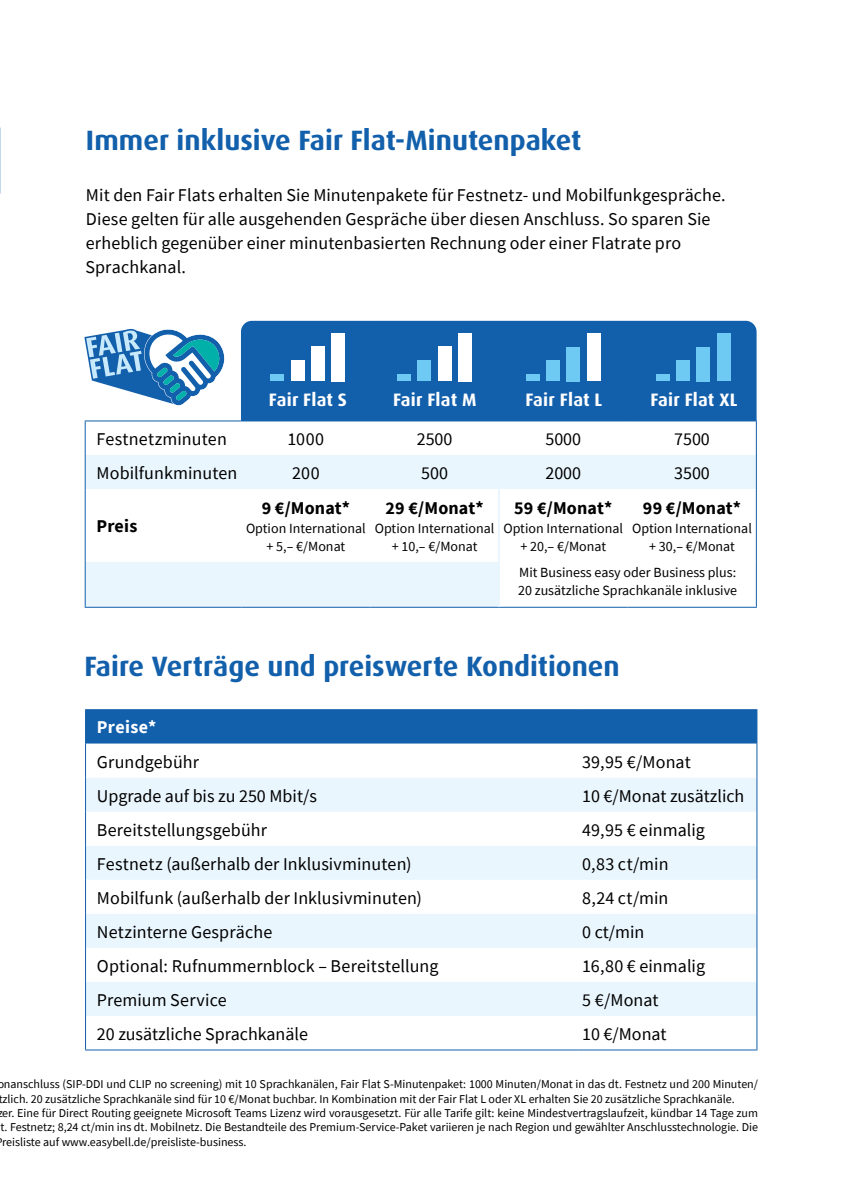
<style>
.page{position:relative;width:842px;height:1191px;background:#fff}
.page>*{position:absolute;margin:0;border:0;box-sizing:border-box;transform-origin:0 0}
.t1{font:700 28px "Dax OT";color:#125fab}
.t2{font:18px/24px "Source Sans Pro";letter-spacing:.005em;color:#000}
.t3{font:700 18px "Source Sans Pro";letter-spacing:.01em;color:#000}
.t4{font:700 18px "Dax OT";letter-spacing:.01em;color:#fff}
.t5{font:700 18px "Source Sans Pro";letter-spacing:.02em;color:#fff}
.t6{font:14px/17.4px "Source Sans Pro";color:#000;text-align:center}
.t7{font:12px "Source Sans Pro";color:#000}
</style>
<div class="page">
<div style="left:86px;top:710px;width:670px;height:33px;background:#125fab"></div>
<svg style="left:86px;top:777px;width:670px;height:239px;fill:#eaf6fe"></svg>
<hr style="left:85px;top:709px;width:493px;height:1px;background:#125fab">
<hr style="left:85px;top:710px;width:1px;height:33px;background:#125fab">
<hr style="left:578px;top:709px;width:179px;height:1px;background:#125fab">
<hr style="left:756px;top:710px;width:1px;height:33px;background:#125fab">
<hr style="left:85px;top:743px;width:1px;height:34px;background:#125fab">
<hr style="left:756px;top:743px;width:1px;height:34px;background:#125fab">
<hr style="left:85px;top:777px;width:1px;height:34px;background:#125fab">
<hr style="left:756px;top:777px;width:1px;height:34px;background:#125fab">
<hr style="left:85px;top:811px;width:1px;height:35px;background:#125fab">
<hr style="left:756px;top:811px;width:1px;height:35px;background:#125fab">
<hr style="left:85px;top:846px;width:1px;height:34px;background:#125fab">
<hr style="left:756px;top:846px;width:1px;height:34px;background:#125fab">
<hr style="left:85px;top:880px;width:1px;height:34px;background:#125fab">
<hr style="left:756px;top:880px;width:1px;height:34px;background:#125fab">
<hr style="left:85px;top:914px;width:1px;height:34px;background:#125fab">
<hr style="left:756px;top:914px;width:1px;height:34px;background:#125fab">
<hr style="left:85px;top:948px;width:1px;height:34px;background:#125fab">
<hr style="left:756px;top:948px;width:1px;height:34px;background:#125fab">
<hr style="left:85px;top:982px;width:1px;height:34px;background:#125fab">
<hr style="left:756px;top:982px;width:1px;height:34px;background:#125fab">
<hr style="left:85px;top:1016px;width:1px;height:33px;background:#125fab">
<hr style="left:756px;top:1016px;width:1px;height:33px;background:#125fab">
<hr style="left:85px;top:1049px;width:493px;height:1px;background:#125fab">
<hr style="left:578px;top:1049px;width:179px;height:1px;background:#125fab">
<svg style="left:84px;top:328px;width:141px;height:78px"></svg>
<div style="left:241px;top:321px;width:515px;height:99px;background:#125fab"></div>
<svg style="left:86px;top:421px;width:670px;height:34px"></svg>
<svg style="left:86px;top:455px;width:670px;height:152px"></svg>
<div style="left:499px;top:562px;width:257px;height:45px;background:#fff"></div>
<hr style="left:85px;top:421px;width:1px;height:34px;background:#125fab">
<hr style="left:756px;top:421px;width:1px;height:34px;background:#125fab">
<hr style="left:85px;top:455px;width:1px;height:34px;background:#125fab">
<hr style="left:756px;top:455px;width:1px;height:34px;background:#125fab">
<hr style="left:85px;top:489px;width:1px;height:73px;background:#125fab">
<hr style="left:756px;top:489px;width:1px;height:73px;background:#125fab">
<hr style="left:85px;top:562px;width:1px;height:45px;background:#125fab">
<hr style="left:756px;top:562px;width:1px;height:45px;background:#125fab">
<hr style="left:85px;top:420px;width:157px;height:1px;background:#125fab">
<hr style="left:242px;top:420px;width:128px;height:1px;background:#125fab">
<hr style="left:499px;top:420px;width:129px;height:1px;background:#125fab">
<hr style="left:628px;top:420px;width:129px;height:1px;background:#125fab">
<hr style="left:85px;top:607px;width:157px;height:1px;background:#125fab">
<hr style="left:242px;top:607px;width:128px;height:1px;background:#125fab">
<hr style="left:499px;top:607px;width:129px;height:1px;background:#125fab">
<hr style="left:628px;top:607px;width:129px;height:1px;background:#125fab">
<hr style="left:370px;top:420px;width:129px;height:1px;background:#125fab">
<hr style="left:370px;top:607px;width:129px;height:1px;background:#125fab">
<hr style="left:498px;top:489px;width:2px;height:73px;background:#eaf6fe">
<hr style="left:498px;top:562px;width:2px;height:45px;background:#eaf6fe">
<div style="left:291px;top:360px;width:13px;height:21px;background:#fff"></div>
<div style="left:270px;top:374px;width:14px;height:7px;background:#6fcaf3"></div>
<div style="left:311px;top:347px;width:14px;height:34px;background:#fff"></div>
<div style="left:331px;top:333px;width:14px;height:48px;background:#fff"></div>
<div style="left:417px;top:360px;width:14px;height:21px;background:#6fcaf3"></div>
<div style="left:397px;top:374px;width:14px;height:7px;background:#6fcaf3"></div>
<div style="left:438px;top:347px;width:14px;height:34px;background:#fff"></div>
<div style="left:458px;top:333px;width:14px;height:48px;background:#fff"></div>
<div style="left:546px;top:360px;width:14px;height:21px;background:#6fcaf3"></div>
<div style="left:526px;top:374px;width:14px;height:7px;background:#6fcaf3"></div>
<div style="left:567px;top:347px;width:13px;height:34px;background:#6fcaf3"></div>
<div style="left:587px;top:333px;width:14px;height:48px;background:#fff"></div>
<div style="left:676px;top:360px;width:14px;height:21px;background:#6fcaf3"></div>
<div style="left:656px;top:374px;width:14px;height:7px;background:#6fcaf3"></div>
<div style="left:697px;top:347px;width:13px;height:34px;background:#6fcaf3"></div>
<div style="left:717px;top:333px;width:14px;height:48px;background:#6fcaf3"></div>
<h1 class="t1" style="left:86px;top:122px;width:497px">Immer inklusive Fair Flat-Minutenpaket</h1>
<p class="t2" style="left:85px;top:183px;width:642px">Mit den Fair Flats erhalten Sie Minutenpakete für Festnetz- und Mobilfunkgespräche.<br>Diese gelten für alle ausgehenden Gespräche über diesen Anschluss. So sparen Sie erheblich gegenüber einer minutenbasierten Rechnung oder einer Flatrate pro Sprachkanal.</p>
<p class="t4" style="left:269px;top:388px;width:80px">Fair Flat S</p>
<p class="t4" style="left:393px;top:388px;width:85px">Fair Flat M</p>
<p class="t4" style="left:525px;top:388px;width:78px">Fair Flat L</p>
<p class="t4" style="left:650px;top:388px;width:89px">Fair Flat XL</p>
<p class="t2" style="left:97px;top:426px;width:132px">Festnetzminuten</p>
<p class="t2" style="left:288px;top:426px;width:38px">1000</p>
<p class="t2" style="left:417px;top:426px;width:37px">2500</p>
<p class="t2" style="left:545px;top:426px;width:37px">5000</p>
<p class="t2" style="left:674px;top:426px;width:37px">7500</p>
<p class="t2" style="left:97px;top:461px;width:142px">Mobilfunkminuten</p>
<p class="t2" style="left:292px;top:461px;width:29px">200</p>
<p class="t2" style="left:421px;top:461px;width:28px">500</p>
<p class="t2" style="left:545px;top:461px;width:37px">2000</p>
<p class="t2" style="left:674px;top:461px;width:37px">3500</p>
<p class="t3" style="left:97px;top:514px;width:42px">Preis</p>
<p class="t3" style="left:262px;top:496px;width:90px">9 €/Monat*</p>
<p class="t6" style="left:246px;top:520px;width:121px">Option International + 5,– €/Monat</p>
<p class="t3" style="left:385px;top:496px;width:100px">29 €/Monat*</p>
<p class="t6" style="left:375px;top:520px;width:121px">Option International + 10,– €/Monat</p>
<p class="t3" style="left:514px;top:496px;width:100px">59 €/Monat*</p>
<p class="t6" style="left:503px;top:520px;width:121px">Option International + 20,– €/Monat</p>
<p class="t3" style="left:643px;top:496px;width:100px">99 €/Monat*</p>
<p class="t6" style="left:632px;top:520px;width:121px">Option International + 30,– €/Monat</p>
<p class="t6" style="left:518px;top:563px;width:220px;line-height:18px;text-align:left">Mit Business easy oder Business plus:<br>20 zusätzliche Sprachkanäle inklusive</p>
<h1 class="t1" style="left:84px;top:648px;width:537px">Faire Verträge und preiswerte Konditionen</h1>
<p class="t5" style="left:97px;top:715px;width:61px">Preise*</p>
<p class="t2" style="left:97px;top:749px;width:104px">Grundgebühr</p>
<p class="t2" style="left:582px;top:749px;width:110px">39,95 €/Monat</p>
<p class="t2" style="left:97px;top:783px;width:222px">Upgrade auf bis zu 250 Mbit/s</p>
<p class="t2" style="left:582px;top:783px;width:164px">10 €/Monat zusätzlich</p>
<p class="t2" style="left:97px;top:817px;width:172px">Bereitstellungsgebühr</p>
<p class="t2" style="left:582px;top:817px;width:124px">49,95 € einmalig</p>
<p class="t2" style="left:97px;top:851px;width:316px">Festnetz (außerhalb der Inklusivminuten)</p>
<p class="t2" style="left:582px;top:851px;width:88px">0,83 ct/min</p>
<p class="t2" style="left:97px;top:885px;width:327px">Mobilfunk (außerhalb der Inklusivminuten)</p>
<p class="t2" style="left:582px;top:885px;width:88px">8,24 ct/min</p>
<p class="t2" style="left:97px;top:919px;width:177px">Netzinterne Gespräche</p>
<p class="t2" style="left:582px;top:919px;width:64px">0 ct/min</p>
<p class="t2" style="left:97px;top:953px;width:343px">Optional: Rufnummernblock – Bereitstellung</p>
<p class="t2" style="left:582px;top:953px;width:125px">16,80 € einmalig</p>
<p class="t2" style="left:97px;top:987px;width:131px">Premium Service</p>
<p class="t2" style="left:582px;top:987px;width:78px">5 €/Monat</p>
<p class="t2" style="left:97px;top:1021px;width:213px">20 zusätzliche Sprachkanäle</p>
<p class="t2" style="left:582px;top:1021px;width:86px">10 €/Monat</p>
<p class="t7" style="left:-3px;top:1076px;width:762px">onanschluss (SIP-DDI und CLIP no screening) mit 10 Sprachkanälen, Fair Flat S-Minutenpaket: 1000 Minuten/Monat in das dt. Festnetz und 200 Minuten/</p>
<p class="t7" style="left:-2px;top:1091px;width:738px">tzlich. 20 zusätzliche Sprachkanäle sind für 10 €/Monat buchbar. In Kombination mit der Fair Flat L oder XL erhalten Sie 20 zusätzliche Sprachkanäle.</p>
<p class="t7" style="left:2px;top:1105px;width:757px">er. Eine für Direct Routing geeignete Microsoft Teams Lizenz wird vorausgesetzt. Für alle Tarife gilt: keine Mindestvertragslaufzeit, kündbar 14 Tage zum</p>
<p class="t7" style="left:0;top:1119px;width:759px">t. Festnetz; 8,24 ct/min ins dt. Mobilnetz. Die Bestandteile des Premium-Service-Paket variieren je nach Region und gewählter Anschlusstechnologie. Die</p>
<p class="t7" style="left:2px;top:1134px;width:246px">reisliste auf www.easybell.de/preisliste-business.</p>
</div>
